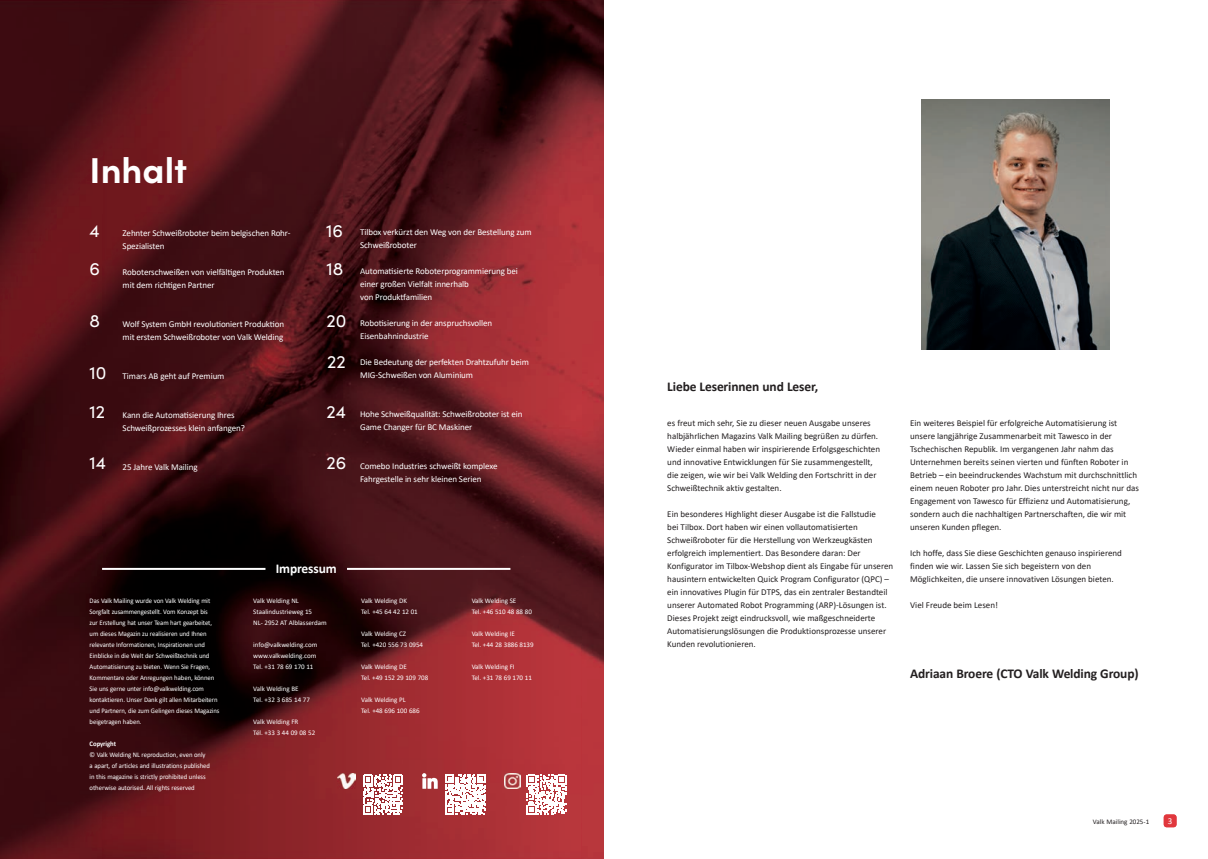
<style>
.page{position:relative;width:1208px;height:859px;background:#fff}
.page>*{position:absolute;margin:0;border:0;box-sizing:border-box;transform-origin:0 0}
.t1{font:700 36px "Sofia Pro";color:#fff}
.t2{font:18px/38.4px "Sofia Pro";color:#fff}
.t3{font:700 13.4px "Calibri";letter-spacing:-.01em;color:#231f20}
.t4{font:700 13.4px "Calibri";letter-spacing:-.01em;color:#fff}
.t5{font:9px/13px "Calibri";color:#231f20}
.t6{font:9px/13px "Calibri";letter-spacing:-.01em;color:#fff}
.t7{font:7px/11px "Calibri";letter-spacing:-.01em;color:#fff;scale:.96 1}
.t8{font:7px/11px "Calibri";letter-spacing:-.01em;color:#fff}
.t9{font:7px "Calibri";color:#231f20}
.t10{font:700 7px "Calibri";letter-spacing:-.01em;color:#fff;scale:.96 1}
</style>
<div class="page">
<div style="left:1163px;top:814px;width:13px;height:13px;background:#e1373d;border-radius:3px"></div>
<img style="left:0;top:0;width:604px;height:859px">
<img style="left:921px;top:99px;width:188px;height:251px">
<img style="left:337px;top:773px;width:18px;height:16px">
<svg style="left:363px;top:775px;width:40px;height:39px"></svg>
<svg style="left:422px;top:773px;width:16px;height:16px"></svg>
<svg style="left:445px;top:774px;width:40px;height:40px"></svg>
<svg style="left:527px;top:775px;width:39px;height:39px"></svg>
<img style="left:504px;top:773px;width:16px;height:16px">
<hr style="left:102px;top:568px;width:163px;height:2px;background:#fff">
<hr style="left:347px;top:568px;width:163px;height:2px;background:#fff">
<h1 class="t1" style="left:90px;top:142px;width:99px">Inhalt</h1>
<h2 class="t2" style="left:90px;top:210px;width:12px">4<br>6</h2>
<h2 class="t2" style="left:90px;top:300px;width:12px">8</h2>
<h2 class="t2" style="left:90px;top:353px;width:18px">10</h2>
<h2 class="t2" style="left:90px;top:392px;width:17px">12</h2>
<h2 class="t2" style="left:90px;top:443px;width:18px">14</h2>
<p class="t6" style="left:123px;top:226px;width:169px">Zehnter Schweißroboter beim belgischen Rohr-<br>Spezialisten</p>
<p class="t6" style="left:123px;top:265px;width:163px">Roboterschweißen von vielfältigen Produkten mit dem richtigen Partner</p>
<p class="t6" style="left:123px;top:317px;width:163px">Wolf System GmbH revolutioniert Produktion mit erstem Schweißroboter von Valk Welding</p>
<p class="t6" style="left:123px;top:369px;width:103px">Timars AB geht auf Premium</p>
<p class="t6" style="left:123px;top:408px;width:124px">Kann die Automatisierung Ihres<br>Schweißprozesses klein anfangen?</p>
<p class="t6" style="left:123px;top:460px;width:77px">25 Jahre Valk Mailing</p>
<h2 class="t2" style="left:326px;top:210px;width:19px">16<br>18</h2>
<h2 class="t2" style="left:326px;top:301px;width:21px">20</h2>
<h2 class="t2" style="left:327px;top:342px;width:20px">22</h2>
<h2 class="t2" style="left:326px;top:391px;width:21px">24</h2>
<h2 class="t2" style="left:326px;top:443px;width:21px">26</h2>
<p class="t6" style="left:360px;top:226px;width:173px">Tilbox verkürzt den Weg von der Bestellung zum<br>Schweißroboter</p>
<p class="t6" style="left:360px;top:265px;width:159px">Automatisierte Roboterprogrammierung bei einer großen Vielfalt innerhalb<br>von Produktfamilien</p>
<p class="t6" style="left:360px;top:317px;width:134px">Robotisierung in der anspruchsvollen<br>Eisenbahnindustrie</p>
<p class="t6" style="left:360px;top:356px;width:170px">Die Bedeutung der perfekten Drahtzufuhr beim<br>MIG-Schweißen von Aluminium</p>
<p class="t6" style="left:360px;top:408px;width:164px">Hohe Schweißqualität: Schweißroboter ist ein<br>Game Changer für BC Maskiner</p>
<p class="t6" style="left:360px;top:460px;width:139px">Comebo Industries schweißt komplexe<br>Fahrgestelle in sehr kleinen Serien</p>
<p class="t7" style="left:90px;top:595px;width:137px">Das Valk Mailing wurde von Valk Welding mit Sorgfalt zusammengestellt. Vom Konzept bis<br>zur Erstellung hat unser Team hart gearbeitet, um dieses Magazin zu realisieren und Ihnen relevante Informationen, Inspirationen und Einblicke in die Welt der Schweißtechnik und Automatisierung zu bieten. Wenn Sie Fragen, Kommentare oder Anregungen haben, können Sie uns gerne unter info@valkwelding.com kontaktieren. Unser Dank gilt allen Mitarbeitern und Partnern, die zum Gelingen dieses Magazins beigetragen haben.</p>
<p class="t10" style="left:90px;top:739px;width:29px">Copyright</p>
<p class="t7" style="left:90px;top:749px;width:127px">© Valk Welding NL reproduction, even only a apart, of articles and illustrations published in this magazine is strictly prohibited unless otherwise autorised. All rights reserved</p>
<h3 class="t4" style="left:276px;top:559px;width:62px">Impressum</h3>
<p class="t8" style="left:253px;top:595px;width:75px">Valk Welding NL<br>Staalindustrieweg 15<br>NL- 2952 AT Alblasserdam</p>
<p class="t8" style="left:253px;top:639px;width:65px">info@valkwelding.com www.valkwelding.com<br>Tel. +31 78 69 170 11</p>
<p class="t8" style="left:253px;top:683px;width:58px">Valk Welding BE<br>Tel. +32 3 685 14 77</p>
<p class="t8" style="left:253px;top:716px;width:63px">Valk Welding FR<br>Tél. +33 3 44 09 08 52</p>
<p class="t8" style="left:361px;top:595px;width:58px">Valk Welding DK<br>Tel. +45 64 42 12 01</p>
<p class="t8" style="left:361px;top:628px;width:63px">Valk Welding CZ<br>Tel. +420 556 73 0954</p>
<p class="t8" style="left:361px;top:661px;width:69px">Valk Welding DE<br>Tel. +49 152 29 109 708</p>
<p class="t8" style="left:361px;top:694px;width:60px">Valk Welding PL<br>Tel. +48 696 100 686</p>
<p class="t8" style="left:472px;top:595px;width:62px">Valk Welding SE<br>Tel. +46 510 48 88 80</p>
<p class="t8" style="left:472px;top:628px;width:63px">Valk Welding IE<br>Tel. +44 28 3886 8139</p>
<p class="t8" style="left:472px;top:661px;width:62px">Valk Welding FI<br>Tel. +31 78 69 170 11</p>
<h3 class="t3" style="left:667px;top:377px;width:152px">Liebe Leserinnen und Leser,</h3>
<p class="t5" style="left:667px;top:416px;width:214px">es freut mich sehr, Sie zu dieser neuen Ausgabe unseres halbjährlichen Magazins Valk Mailing begrüßen zu dürfen.<br>Wieder einmal haben wir inspirierende Erfolgsgeschichten und innovative Entwicklungen für Sie zusammengestellt, die zeigen, wie wir bei Valk Welding den Fortschritt in der Schweißtechnik aktiv gestalten.</p>
<p class="t5" style="left:667px;top:507px;width:227px">Ein besonderes Highlight dieser Ausgabe ist die Fallstudie<br>bei Tilbox. Dort haben wir einen vollautomatisierten Schweißroboter für die Herstellung von Werkzeugkästen erfolgreich implementiert. Das Besondere daran: Der Konfigurator im Tilbox-Webshop dient als Eingabe für unseren hausintern entwickelten Quick Program Configurator (QPC) – ein innovatives Plugin für DTPS, das ein zentraler Bestandteil unserer Automated Robot Programming (ARP)-Lösungen ist.<br>Dieses Projekt zeigt eindrucksvoll, wie maßgeschneiderte Automatisierungslösungen die Produktionsprozesse unserer Kunden revolutionieren.</p>
<p class="t5" style="left:910px;top:416px;width:230px">Ein weiteres Beispiel für erfolgreiche Automatisierung ist unsere langjährige Zusammenarbeit mit Tawesco in der Tschechischen Republik. Im vergangenen Jahr nahm das Unternehmen bereits seinen vierten und fünften Roboter in Betrieb – ein beeindruckendes Wachstum mit durchschnittlich einem neuen Roboter pro Jahr. Dies unterstreicht nicht nur das Engagement von Tawesco für Effizienz und Automatisierung, sondern auch die nachhaltigen Partnerschaften, die wir mit unseren Kunden pflegen.</p>
<p class="t5" style="left:910px;top:546px;width:213px">Ich hoffe, dass Sie diese Geschichten genauso inspirierend finden wie wir. Lassen Sie sich begeistern von den<br>Möglichkeiten, die unsere innovativen Lösungen bieten.</p>
<p class="t5" style="left:910px;top:598px;width:89px">Viel Freude beim Lesen!</p>
<h3 class="t3" style="left:910px;top:664px;width:230px">Adriaan Broere (CTO Valk Welding Group)</h3>
<p class="t9" style="left:1093px;top:817px;width:58px">Valk Mailing 2025-1</p>
<p class="t6" style="left:1167px;top:814px;width:6px">3</p>
</div>
